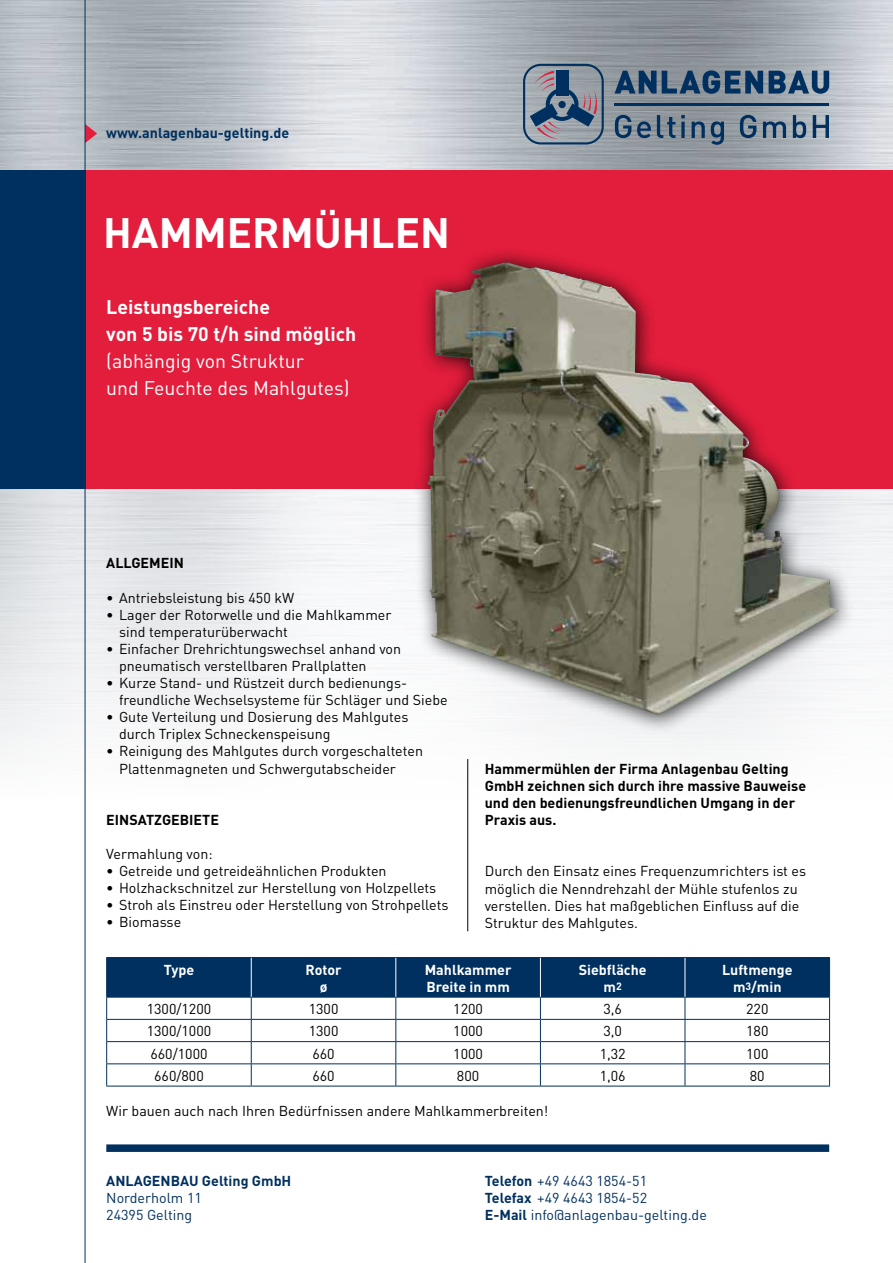
<style>
.page{position:relative;width:893px;height:1263px;background:#fff}
.page>*{position:absolute;margin:0;border:0;box-sizing:border-box;transform-origin:0 0}
.t1{font:700 42px "DINCE";color:#fff}
.t2{font:19.5px/27px "DINCE";color:#fff}
.t3{font:700 19.5px/27px "DINCE";color:#fff}
.t4{font:14.25px/17.1px "DINCE";color:#000}
.t5{font:700 14.25px/17.1px "DINCE";color:#000}
.t6{font:14.25px/17.1px "DINCE";color:#00305f}
.t7{font:700 14.25px/17.1px "DINCE";color:#fff;text-align:center}
.t8{font:700 14.25px "DINCE";color:#00305f}
.t9{font:700 14.25px "DIN";color:#fff}
.s1{font-weight:700}
</style>
<div class="page">
<img style="left:0;top:0;width:893px;height:1135px">
<hr style="left:615px;top:104px;width:214px;height:2px;background:#00305f">
<svg style="left:523px;top:64px;width:81px;height:80px;background:#748193"></svg>
<svg style="left:615px;top:115px;width:16px;height:23px"></svg>
<svg style="left:637px;top:121px;width:14px;height:17px"></svg>
<svg style="left:657px;top:115px;width:18px;height:23px"></svg>
<svg style="left:681px;top:122px;width:4px;height:16px"></svg>
<svg style="left:681px;top:115px;width:4px;height:3px"></svg>
<svg style="left:692px;top:121px;width:13px;height:17px"></svg>
<svg style="left:711px;top:121px;width:13px;height:24px"></svg>
<svg style="left:740px;top:115px;width:16px;height:23px"></svg>
<svg style="left:763px;top:121px;width:23px;height:17px"></svg>
<svg style="left:793px;top:115px;width:13px;height:23px"></svg>
<svg style="left:813px;top:115px;width:16px;height:23px"></svg>
<svg style="left:615px;top:70px;width:148px;height:24px;background:#435f7b"></svg>
<svg style="left:769px;top:71px;width:60px;height:23px"></svg>
<svg style="left:86px;top:124px;width:11px;height:19px"></svg>
<div style="left:106px;top:1144px;width:723px;height:8px;background:#00305f"></div>
<div style="left:0;top:170px;width:893px;height:319px;background:#e31d3c"></div>
<div style="left:0;top:170px;width:85px;height:319px;background:#00305f"></div>
<hr style="left:85px;top:0;width:1px;height:1263px;background:#00305f">
<div style="left:413px;top:246px;width:444px;height:488px;background:#000;opacity:.85"></div>
<img style="left:428px;top:262px;width:411px;height:453px">
<hr style="left:467px;top:759px;width:1px;height:172px;background:#000">
<svg style="left:106px;top:957px;width:724px;height:129px"></svg>
<hr style="left:106px;top:1086px;width:145px;height:1px;background:#00305f">
<hr style="left:251px;top:1086px;width:145px;height:1px;background:#00305f">
<hr style="left:396px;top:1086px;width:144px;height:1px;background:#00305f">
<hr style="left:540px;top:1086px;width:145px;height:1px;background:#00305f">
<hr style="left:685px;top:1086px;width:145px;height:1px;background:#00305f">
<hr style="left:251px;top:958px;width:1px;height:39px;background:#fff">
<hr style="left:395px;top:958px;width:1px;height:39px;background:#fff">
<hr style="left:540px;top:958px;width:1px;height:39px;background:#fff">
<hr style="left:685px;top:958px;width:1px;height:39px;background:#fff">
<p class="t8" style="left:106px;top:123px;width:184px">www.anlagenbau-gelting.de</p>
<h1 class="t1" style="left:103px;top:205px;width:61px">Hamm</h1>
<h1 class="t1" style="left:227px;top:205px;width:225px">ermühlen</h1>
<h2 class="t3" style="left:106px;top:292px;width:251px">Leistungsbereiche<br>von 5 bis 70 t/h sind möglich</h2>
<h2 class="t2" style="left:106px;top:347px;width:245px">(abhängig von Struktur<br>und Feuchte des Mahlgutes)</h2>
<p class="t5" style="left:106px;top:554px;width:79px">Allgemein</p>
<p class="t4" style="left:106px;top:588px;width:189px">• Antriebsleistung bis 450 kW</p>
<p class="t4" style="left:119px;top:606px;width:274px;text-indent:-13px">• Lager der Rotorwelle und die Mahlkammer sind temperaturüberwacht</p>
<p class="t4" style="left:119px;top:640px;width:284px;text-indent:-13px">• Einfacher Drehrichtungswechsel anhand von pneumatisch verstellbaren Prallplatten</p>
<p class="t4" style="left:119px;top:674px;width:330px;text-indent:-13px">• Kurze Stand- und Rüstzeit durch bedienungs&shy;freundliche Wechselsysteme für Schläger und Siebe</p>
<p class="t4" style="left:119px;top:708px;width:291px;text-indent:-13px">• Gute Verteilung und Dosierung des Mahlgutes durch Triplex Schneckenspeisung</p>
<p class="t4" style="left:119px;top:742px;width:305px;text-indent:-13px">• Reinigung des Mahlgutes durch vorgeschalteten<br>Plattenmagneten und Schwergutabscheider</p>
<p class="t5" style="left:106px;top:810px;width:114px">Einsatzgebiete</p>
<p class="t4" style="left:106px;top:845px;width:108px">Vermahlung von:</p>
<p class="t4" style="left:106px;top:862px;width:282px">• Getreide und getreideähnlichen Produkten</p>
<p class="t4" style="left:106px;top:879px;width:332px">• Holzhackschnitzel zur Herstellung von Holzpellets</p>
<p class="t4" style="left:106px;top:896px;width:344px">• Stroh als Einstreu oder Herstellung von Strohpellets</p>
<p class="t4" style="left:106px;top:913px;width:76px">• Biomasse</p>
<p class="t5" style="left:485px;top:759px;width:323px">Hammermühlen der Firma Anlagenbau Gelting GmbH zeichnen sich durch ihre massive Bauweise und den bedienungsfreundlichen Umgang in der Praxis aus.</p>
<p class="t4" style="left:485px;top:862px;width:323px">Durch den Einsatz eines Frequenzumrichters ist es möglich die Nenndrehzahl der Mühle stufenlos zu verstellen. Dies hat maßgeblichen Einfluss auf die Struktur des Mahlgutes.</p>
<p class="t7" style="left:164px;top:960px;width:32px">Type</p>
<p class="t7" style="left:305px;top:960px;width:38px">Rotor</p>
<p class="t9" style="left:320px;top:977px;width:9px">ø</p>
<p class="t7" style="left:425px;top:960px;width:88px;text-align:left">Mahlkammer<br>Breite in mm</p>
<p class="t7" style="left:579px;top:960px;width:70px">Siebfläche m<sup>2</sup></p>
<p class="t7" style="left:722px;top:960px;width:72px">Luftmenge m<sup>3</sup>/min</p>
<p class="t4" style="left:147px;top:1000px;width:66px">1300/1200</p>
<p class="t4" style="left:309px;top:1000px;width:31px">1300</p>
<p class="t4" style="left:453px;top:1000px;width:31px">1200</p>
<p class="t4" style="left:603px;top:1000px;width:20px">3,6</p>
<p class="t4" style="left:746px;top:1000px;width:24px">220</p>
<p class="t4" style="left:147px;top:1022px;width:66px">1300/1000</p>
<p class="t4" style="left:309px;top:1022px;width:31px">1300</p>
<p class="t4" style="left:453px;top:1022px;width:31px">1000</p>
<p class="t4" style="left:603px;top:1022px;width:20px">3,0</p>
<p class="t4" style="left:746px;top:1022px;width:24px">180</p>
<p class="t4" style="left:150px;top:1044px;width:59px">660/1000</p>
<p class="t4" style="left:312px;top:1044px;width:24px">660</p>
<p class="t4" style="left:453px;top:1044px;width:31px">1000</p>
<p class="t4" style="left:600px;top:1044px;width:28px">1,32</p>
<p class="t4" style="left:746px;top:1044px;width:24px">100</p>
<p class="t4" style="left:154px;top:1067px;width:51px">660/800</p>
<p class="t4" style="left:312px;top:1067px;width:24px">660</p>
<p class="t4" style="left:457px;top:1067px;width:24px">800</p>
<p class="t4" style="left:600px;top:1067px;width:28px">1,06</p>
<p class="t4" style="left:750px;top:1067px;width:16px">80</p>
<p class="t4" style="left:106px;top:1102px;width:444px">Wir bauen auch nach Ihren Bedürfnissen andere Mahlkammerbreiten!</p>
<p class="t8" style="left:106px;top:1171px;width:187px">Anlagenbau Gelting GmbH</p>
<p class="t6" style="left:106px;top:1188px;width:97px">Norderholm 11<br>24395 Gelting</p>
<p class="t6" style="left:485px;top:1171px;width:224px"><span class="s1">Telefon</span> +49 4643 1854-51<br><span class="s1">Telefax</span> +49 4643 1854-52<br><span class="s1">E-Mail</span> info@anlagenbau-gelting.de</p>
</div>
